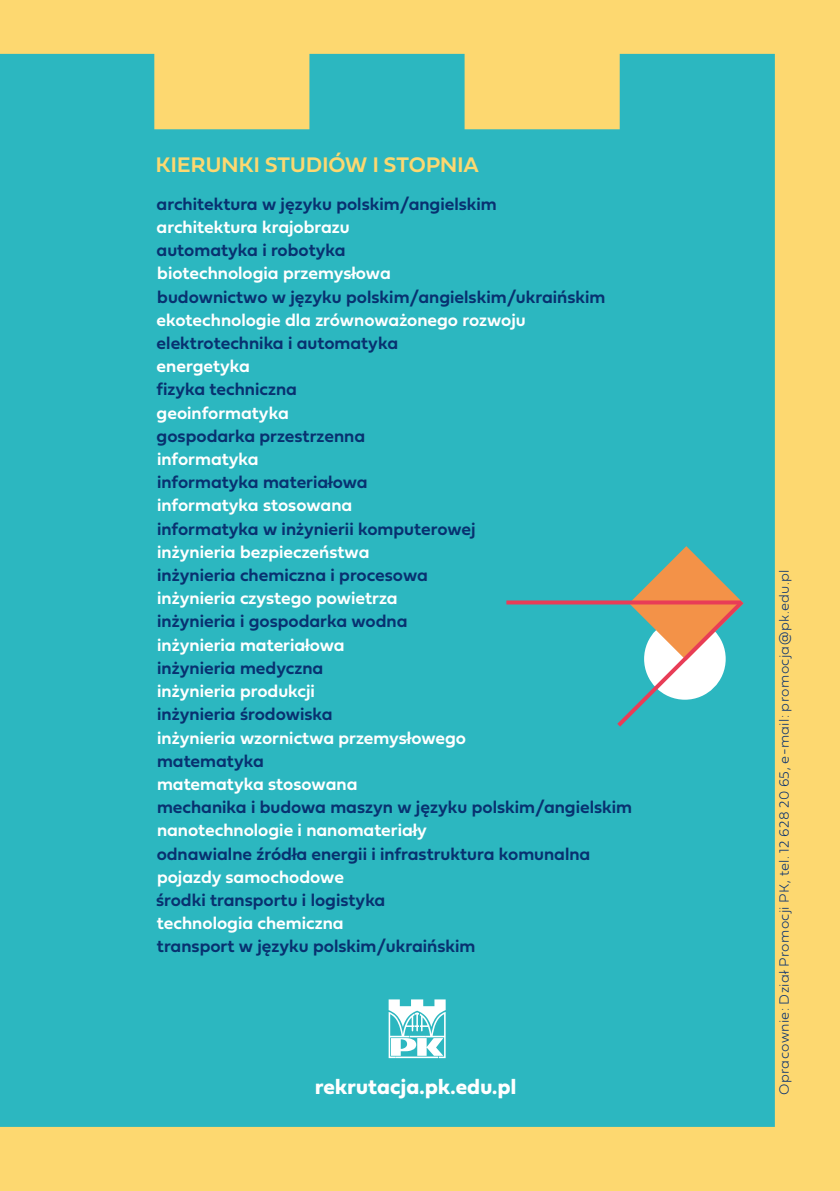
<style>
.page{position:relative;width:840px;height:1191px;background:#fff}
.page>*{position:absolute;margin:0;border:0;box-sizing:border-box;transform-origin:0 0}
.tekst{font:22px "Fieldwork Geo Demibold";letter-spacing:.01em;color:#fdd870}
.tekst-2{font:22px "Fieldwork Geo Bold";letter-spacing:.01em;color:#fff}
.kolor_PK{font:18px "Fieldwork Geo Demibold";color:#083170}
.kolor_PK-2{font:18px "Fieldwork Geo Demibold";color:#fff}
.tekst-3{font:100 14px "Fieldwork Geo";letter-spacing:.025em;color:#083170}
</style>
<div class="page">
<div style="left:0;top:0;width:839px;height:1191px;background:#fdd870"></div>
<div style="left:0;top:54px;width:774px;height:1072px;background:#2cb7c0"></div>
<svg style="left:388px;top:999px;width:57px;height:59px"></svg>
<svg style="left:506px;top:600px;width:106px;height:4px"></svg>
<svg style="left:612px;top:546px;width:135px;height:185px;background:#82b3a8"></svg>
<p class="tekst" style="left:156px;top:147px;width:324px">KIERUNKI STUDIÓW I STOPNIA</p>
<p class="kolor_PK" style="left:156px;top:189px;width:341px">architektura w języku polskim/angielskim</p>
<p class="kolor_PK-2" style="left:156px;top:213px;width:194px">architektura krajobrazu</p>
<p class="kolor_PK" style="left:156px;top:236px;width:190px">automatyka i robotyka</p>
<p class="kolor_PK-2" style="left:157px;top:259px;width:235px">biotechnologia przemysłowa</p>
<p class="kolor_PK" style="left:157px;top:282px;width:449px">budownictwo w języku polskim/angielskim/ukraińskim</p>
<p class="kolor_PK-2" style="left:156px;top:305px;width:370px">ekotechnologie dla zrównoważonego rozwoju</p>
<p class="kolor_PK" style="left:156px;top:329px;width:243px">elektrotechnika i automatyka</p>
<p class="kolor_PK-2" style="left:156px;top:352px;width:95px">energetyka</p>
<p class="kolor_PK" style="left:156px;top:375px;width:142px">fizyka techniczna</p>
<p class="kolor_PK-2" style="left:156px;top:398px;width:133px">geoinformatyka</p>
<p class="kolor_PK" style="left:156px;top:421px;width:210px">gospodarka przestrzenna</p>
<p class="kolor_PK-2" style="left:157px;top:445px;width:103px">informatyka</p>
<p class="kolor_PK" style="left:157px;top:468px;width:212px">informatyka materiałowa</p>
<p class="kolor_PK-2" style="left:157px;top:491px;width:196px">informatyka stosowana</p>
<p class="kolor_PK" style="left:157px;top:514px;width:320px">informatyka w inżynierii komputerowej</p>
<p class="kolor_PK-2" style="left:157px;top:537px;width:214px">inżynieria bezpieczeństwa</p>
<p class="kolor_PK" style="left:157px;top:561px;width:272px">inżynieria chemiczna i procesowa</p>
<p class="kolor_PK-2" style="left:157px;top:584px;width:242px">inżynieria czystego powietrza</p>
<p class="kolor_PK" style="left:157px;top:607px;width:252px">inżynieria i gospodarka wodna</p>
<p class="kolor_PK-2" style="left:157px;top:630px;width:189px">inżynieria materiałowa</p>
<p class="kolor_PK" style="left:157px;top:653px;width:167px">inżynieria medyczna</p>
<p class="kolor_PK-2" style="left:157px;top:677px;width:159px">inżynieria produkcji</p>
<p class="kolor_PK" style="left:157px;top:700px;width:177px">inżynieria środowiska</p>
<p class="kolor_PK-2" style="left:157px;top:723px;width:310px">inżynieria wzornictwa przemysłowego</p>
<p class="kolor_PK" style="left:157px;top:746px;width:108px">matematyka</p>
<p class="kolor_PK-2" style="left:157px;top:769px;width:202px">matematyka stosowana</p>
<p class="kolor_PK" style="left:157px;top:793px;width:476px">mechanika i budowa maszyn w języku polskim/angielskim</p>
<p class="kolor_PK-2" style="left:157px;top:816px;width:271px">nanotechnologie i nanomateriały</p>
<p class="kolor_PK" style="left:156px;top:839px;width:435px">odnawialne źródła energii i infrastruktura komunalna</p>
<p class="kolor_PK-2" style="left:157px;top:862px;width:188px">pojazdy samochodowe</p>
<p class="kolor_PK" style="left:156px;top:885px;width:231px">środki transportu i logistyka</p>
<p class="kolor_PK-2" style="left:157px;top:909px;width:188px">technologia chemiczna</p>
<p class="kolor_PK" style="left:157px;top:932px;width:320px">transport w języku polskim/ukraińskim</p>
<p class="tekst-2" style="left:315px;top:1069px;width:202px">rekrutacja.pk.edu.pl</p>
<p class="tekst-3" style="left:772px;top:1095px;width:527px;rotate:-90deg">Opracownie: Dział Promocji PK, tel. 12 628 20 65, e-mail: promocja@pk.edu.pl</p>
</div>
